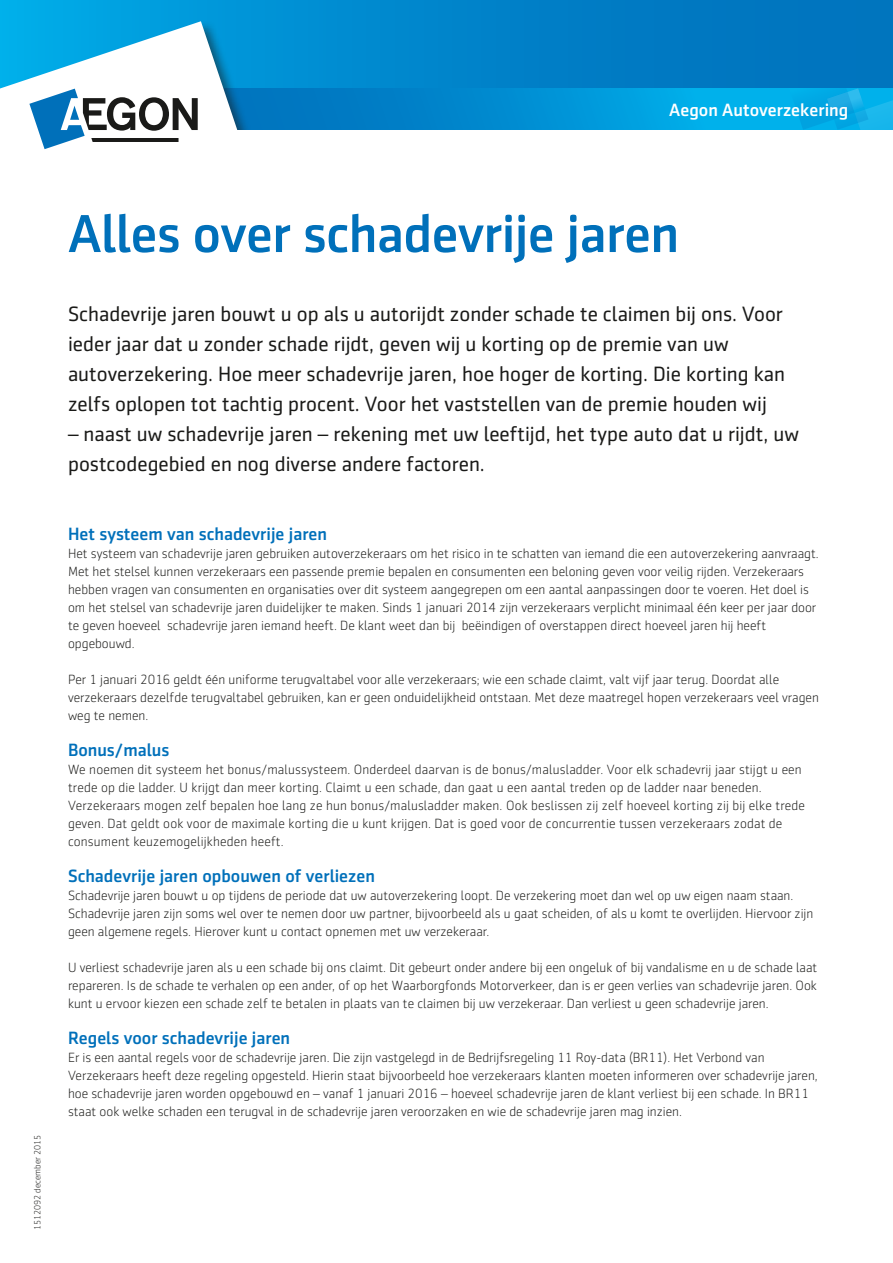
<style>
.page{position:relative;width:893px;height:1263px;background:#fff}
.page>*{position:absolute;margin:0;border:0;box-sizing:border-box;transform-origin:0 0}
.COVER_titel{font:500 54px "Sentico Sans DT";letter-spacing:-.01em;color:#0070ba}
.TEKST_intro{font:21px/30px "Sentico Sans DT";color:#1a1a18}
.KOP_tussenkop{font:500 18px "Sentico Sans DT";color:#0070ba}
.t1{font:500 18px "Sentico Sans DT";color:#fff}
.TEKST_body{font:300 13.5px/18px "Sentico Sans DT";color:#1a1a18}
.t2{font:300 9px "Sentico Sans DT";color:#1a1a18}
</style>
<div class="page">
<div style="left:0;top:0;width:893px;height:96px;background:linear-gradient(to right,#00a7e5,#006db8)"></div>
<svg style="left:255px;top:89px;width:531px;height:41px;background:#0091d4"></svg>
<svg style="left:786px;top:89px;width:107px;height:41px;background:#08ade7"></svg>
<div style="left:0;top:21px;width:255px;height:136px;background:#1a1a18;opacity:.55"></div>
<div style="left:0;top:130px;width:893px;height:50px;background:#fff"></div>
<svg style="left:0;top:21px;width:241px;height:128px"></svg>
<h3 class="t1" style="left:669px;top:99px;width:181px">Aegon Autoverzekering</h3>
<p class="t2" style="left:33px;top:1230px;width:97px;rotate:-90deg">1512092 december 2015</p>
<p class="COVER_titel" style="left:68px;top:203px;width:613px">Alles over schadevrije jaren</p>
<p class="TEKST_intro" style="left:68px;top:299px;width:719px">Schadevrije jaren bouwt u op als u autorijdt zonder schade te claimen bij ons. Voor ieder jaar dat u zonder schade rijdt, geven wij u korting op de premie van uw autoverzekering. Hoe meer schadevrije jaren, hoe hoger de korting. Die korting kan zelfs oplopen tot tachtig procent. Voor het vaststellen van de premie houden wij</p>
<p class="TEKST_intro" style="left:68px;top:419px;width:732px">– naast uw schadevrije jaren – rekening met uw leeftijd, het type auto dat u rijdt, uw postcodegebied en nog diverse andere factoren.</p>
<p class="KOP_tussenkop" style="left:68px;top:524px;width:261px">Het systeem van schadevrije jaren</p>
<p class="TEKST_body" style="left:68px;top:545px;width:752px">Het systeem van schadevrije jaren gebruiken autoverzekeraars om het risico in te schatten van iemand die een autoverzekering aanvraagt.<br>Met het stelsel kunnen verzekeraars een passende premie bepalen en consumenten een beloning geven voor veilig rijden. Verzekeraars hebben vragen van consumenten en organisaties over dit systeem aangegrepen om een aantal aanpassingen door te voeren. Het doel is om het stelsel van schadevrije jaren duidelijker te maken. Sinds 1 januari 2014 zijn verzekeraars verplicht minimaal één keer per jaar door te geven hoeveel schadevrije jaren iemand heeft. De klant weet dan bij beëindigen of overstappen direct hoeveel jaren hij heeft opgebouwd.</p>
<p class="TEKST_body" style="left:68px;top:671px;width:752px">Per 1 januari 2016 geldt één uniforme terugvaltabel voor alle verzekeraars; wie een schade claimt, valt vijf jaar terug. Doordat alle verzekeraars dezelfde terugvaltabel gebruiken, kan er geen onduidelijkheid ontstaan. Met deze maatregel hopen verzekeraars veel vragen weg te nemen.</p>
<p class="KOP_tussenkop" style="left:68px;top:740px;width:103px">Bonus/malus</p>
<p class="TEKST_body" style="left:68px;top:761px;width:738px">We noemen dit systeem het bonus/malussysteem. Onderdeel daarvan is de bonus/malusladder. Voor elk schadevrij jaar stijgt u een trede op die ladder. U krijgt dan meer korting. Claimt u een schade, dan gaat u een aantal treden op de ladder naar beneden.<br>Verzekeraars mogen zelf bepalen hoe lang ze hun bonus/malusladder maken. Ook beslissen zij zelf hoeveel korting zij bij elke trede geven. Dat geldt ook voor de maximale korting die u kunt krijgen. Dat is goed voor de concurrentie tussen verzekeraars zodat de consument keuzemogelijkheden heeft.</p>
<p class="KOP_tussenkop" style="left:68px;top:866px;width:308px">Schadevrije jaren opbouwen of verliezen</p>
<p class="TEKST_body" style="left:68px;top:887px;width:747px">Schadevrije jaren bouwt u op tijdens de periode dat uw autoverzekering loopt. De verzekering moet dan wel op uw eigen naam staan.<br>Schadevrije jaren zijn soms wel over te nemen door uw partner, bijvoorbeeld als u gaat scheiden, of als u komt te overlijden. Hiervoor zijn geen algemene regels. Hierover kunt u contact opnemen met uw verzekeraar.</p>
<p class="TEKST_body" style="left:68px;top:959px;width:751px;text-align:justify">U verliest schadevrije jaren als u een schade bij ons claimt. Dit gebeurt onder andere bij een ongeluk of bij vandalisme en u de schade laat repareren. Is de schade te verhalen op een ander, of op het Waarborgfonds Motorverkeer, dan is er geen verlies van schadevrije jaren. Ook kunt u ervoor kiezen een schade zelf te betalen in plaats van te claimen bij uw verzekeraar. Dan verliest u geen schadevrije jaren.</p>
<p class="KOP_tussenkop" style="left:68px;top:1028px;width:224px">Regels voor schadevrije jaren</p>
<p class="TEKST_body" style="left:68px;top:1049px;width:751px">Er is een aantal regels voor de schadevrije jaren. Die zijn vastgelegd in de Bedrijfsregeling 11 Roy-data (BR11). Het Verbond van Verzekeraars heeft deze regeling opgesteld. Hierin staat bijvoorbeeld hoe verzekeraars klanten moeten informeren over schadevrije jaren, hoe schadevrije jaren worden opgebouwd en – vanaf 1 januari 2016 – hoeveel schadevrije jaren de klant verliest bij een schade. In BR11 staat ook welke schaden een terugval in de schadevrije jaren veroorzaken en wie de schadevrije jaren mag inzien.</p>
</div>
